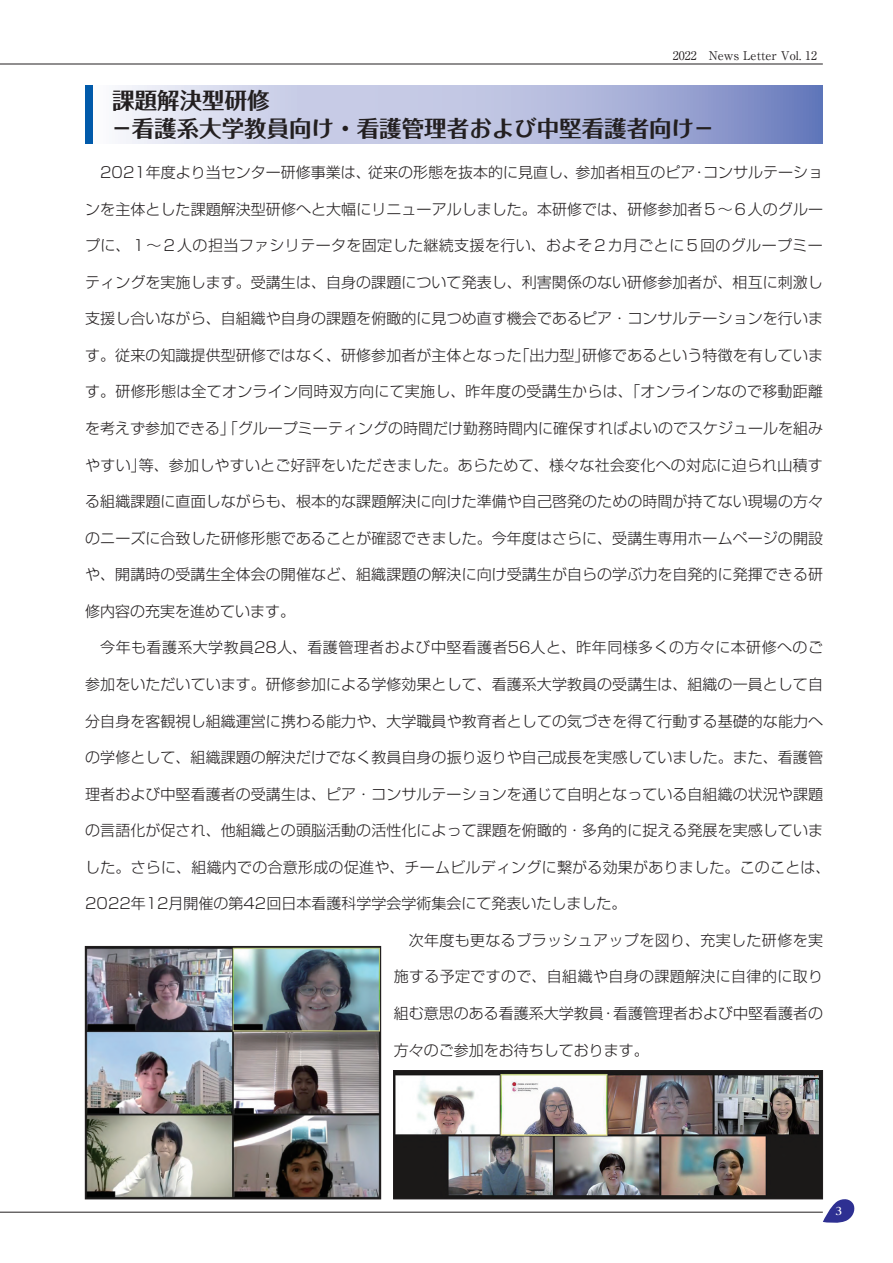
<style>
.page{position:relative;width:893px;height:1263px;background:#fff}
.page>*{position:absolute;margin:0;border:0;box-sizing:border-box;transform-origin:0 0}
.t1{font:700 22.5px/27.8px "Folk Pro";color:#231f20}
.t2{font:300 15px "Shin Go Pro";letter-spacing:.005em;color:#231f20}
.t3{font:300 15px "Shin Go Pro";letter-spacing:.025em;color:#231f20}
.t4{font:300 15px "Shin Go Pro";letter-spacing:.03em;color:#231f20}
.t5{font:12px "Ryumin Pro";color:#231f20}
.t6{font:700 10.5px "Reim Pr 6 N";color:#fff}
.s1{font-size:19.5px}
</style>
<div class="page">
<hr style="left:0;top:1212px;width:823px;height:1px;background:#231f20">
<hr style="left:0;top:64px;width:823px;height:1px;background:#231f20">
<svg style="left:823px;top:1199px;width:31px;height:24px"></svg>
<svg style="left:123px;top:85px;width:700px;height:59px;background:#b7bedf"></svg>
<div style="left:85px;top:85px;width:8px;height:59px;background:#015aaa"></div>
<img style="left:395px;top:1072px;width:426px;height:125px">
<div style="left:393px;top:1070px;width:430px;height:129px;border:1px solid #231f20"></div>
<img style="left:87px;top:948px;width:292px;height:249px">
<div style="left:85px;top:946px;width:296px;height:253px;border:1px solid #231f20"></div>
<p class="t5" style="left:673px;top:46px;width:146px">2022　News Letter Vol. 12</p>
<h1 class="t1" style="left:112px;top:83px;width:603px">課題解決型研修<br><span class="s1">－</span>看護系大学教員向け･看護管理者および中堅看護者向け<span class="s1">－</span></h1>
<p class="t2" style="left:100px;top:160px;width:724px">2021年度より当センター研修事業は、従来の形態を抜本的に見直し、参加者相互のピア・コンサルテーショ</p>
<p class="t2" style="left:85px;top:197px;width:739px">ンを主体とした課題解決型研修へと大幅にリニューアルしました。本研修では、研修参加者５～６人のグルー</p>
<p class="t3" style="left:85px;top:233px;width:739px">プに、１～２人の担当ファシリテータを固定した継続支援を行い、およそ２カ月ごとに５回のグループミー</p>
<p class="t2" style="left:85px;top:270px;width:739px">ティングを実施します。受講生は、自身の課題について発表し、利害関係のない研修参加者が、相互に刺激し</p>
<p class="t2" style="left:85px;top:306px;width:739px">支援し合いながら、自組織や自身の課題を俯瞰的に見つめ直す機会であるピア・コンサルテーションを行いま</p>
<p class="t2" style="left:85px;top:343px;width:739px">す。従来の知識提供型研修ではなく、研修参加者が主体となった「出力型」研修であるという特徴を有していま</p>
<p class="t2" style="left:85px;top:379px;width:739px">す。研修形態は全てオンライン同時双方向にて実施し、昨年度の受講生からは、「オンラインなので移動距離</p>
<p class="t2" style="left:85px;top:416px;width:739px">を考えず参加できる」「グループミーティングの時間だけ勤務時間内に確保すればよいのでスケジュールを組み</p>
<p class="t2" style="left:85px;top:453px;width:739px">やすい」等、参加しやすいとご好評をいただきました。あらためて、様々な社会変化への対応に迫られ山積す</p>
<p class="t2" style="left:85px;top:489px;width:739px">る組織課題に直面しながらも、根本的な課題解決に向けた準備や自己啓発のための時間が持てない現場の方々</p>
<p class="t2" style="left:85px;top:526px;width:739px">のニーズに合致した研修形態であることが確認できました。今年度はさらに、受講生専用ホームページの開設</p>
<p class="t2" style="left:85px;top:562px;width:739px">や、開講時の受講生全体会の開催など、組織課題の解決に向け受講生が自らの学ぶ力を自発的に発揮できる研</p>
<p class="t2" style="left:85px;top:599px;width:211px">修内容の充実を進めています。</p>
<p class="t4" style="left:100px;top:635px;width:724px">今年も看護系大学教員28人、看護管理者および中堅看護者56人と、昨年同様多くの方々に本研修へのご</p>
<p class="t2" style="left:85px;top:672px;width:739px">参加をいただいています。研修参加による学修効果として、看護系大学教員の受講生は、組織の一員として自</p>
<p class="t2" style="left:85px;top:708px;width:739px">分自身を客観視し組織運営に携わる能力や、大学職員や教育者としての気づきを得て行動する基礎的な能力へ</p>
<p class="t2" style="left:85px;top:745px;width:739px">の学修として、組織課題の解決だけでなく教員自身の振り返りや自己成長を実感していました。また、看護管</p>
<p class="t2" style="left:85px;top:782px;width:739px">理者および中堅看護者の受講生は、ピア・コンサルテーションを通じて自明となっている自組織の状況や課題</p>
<p class="t2" style="left:85px;top:818px;width:739px">の言語化が促され、他組織との頭脳活動の活性化によって課題を俯瞰的・多角的に捉える発展を実感していま</p>
<p class="t2" style="left:85px;top:855px;width:747px">した。さらに、組織内での合意形成の促進や、チームビルディングに繋がる効果がありました。このことは、</p>
<p class="t2" style="left:85px;top:891px;width:543px">2022年12月開催の第42回日本看護科学学会学術集会にて発表いたしました。</p>
<p class="t3" style="left:409px;top:928px;width:416px">次年度も更なるブラッシュアップを図り、充実した研修を実</p>
<p class="t3" style="left:394px;top:964px;width:431px">施する予定ですので、自組織や自身の課題解決に自律的に取り</p>
<p class="t2" style="left:394px;top:1001px;width:431px">組む意思のある看護系大学教員・看護管理者および中堅看護者の</p>
<p class="t2" style="left:394px;top:1037px;width:256px">方々のご参加をお待ちしております。</p>
<p class="t6" style="left:835px;top:1202px;width:8px">3</p>
</div>
